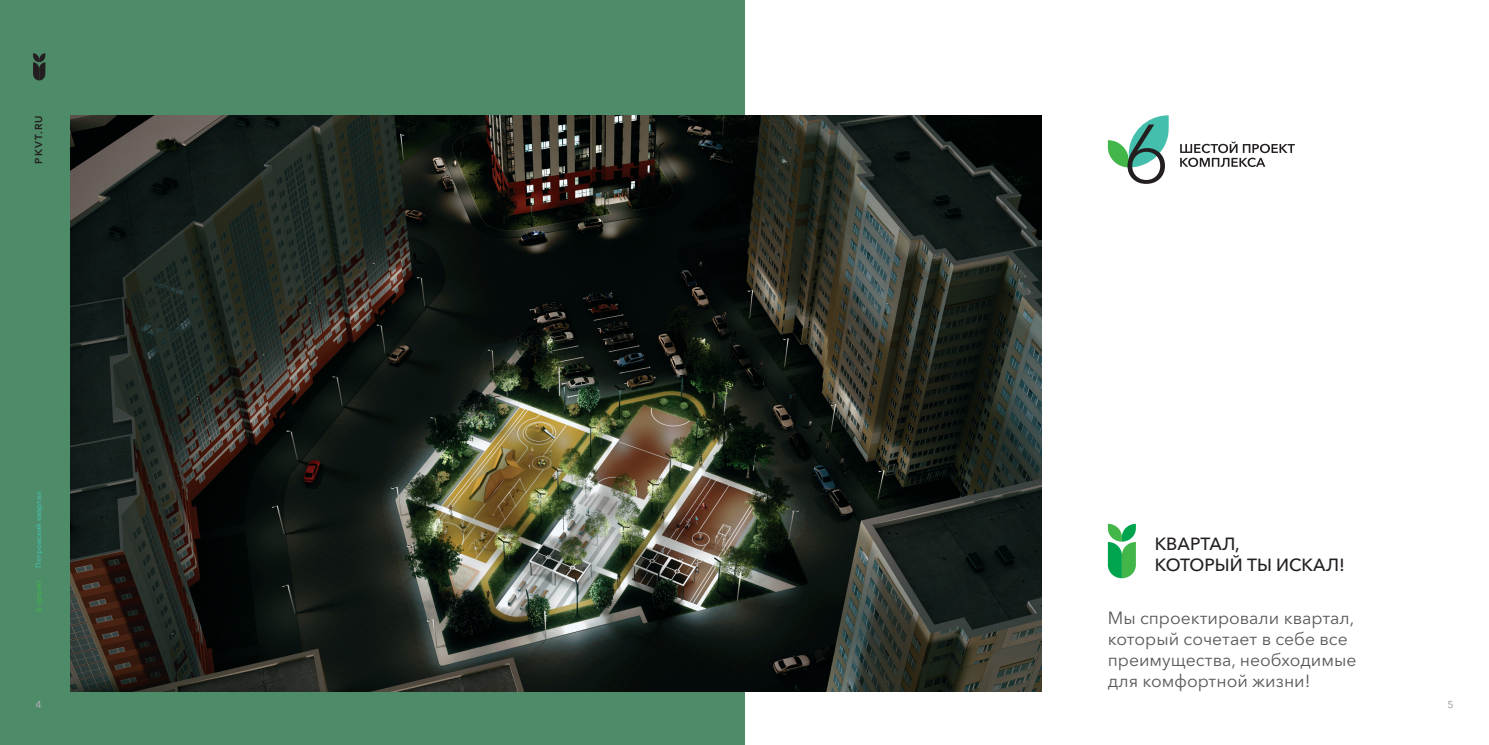
<style>
.page{position:relative;width:1489px;height:745px;background:#fff}
.page>*{position:absolute;margin:0;border:0;box-sizing:border-box;transform-origin:0 0}
.t1{font:17.5px/21px "Avenir Next Cyr";color:#57585a}
.t2{font:500 17.5px "Avenir Next Cyr";color:#231f20}
.t3{font:600 10px "Avenir Next Cyr";color:#231f20}
.t4{font:500 10px "Avenir Next Cyr";color:#a8a9ad}
.t5{font:500 7.5px "Avenir Next Cyr";color:#45bfad}
.t6{font:500 7.5px "Avenir Next Cyr";color:#42b649}
</style>
<div class="page">
<div style="left:0;top:0;width:744px;height:744px;background:#4e8b68"></div>
<img style="left:71px;top:115px;width:970px;height:576px">
<svg style="left:33px;top:53px;width:12px;height:27px"></svg>
<svg style="left:1107px;top:523px;width:28px;height:55px"></svg>
<svg style="left:1107px;top:115px;width:61px;height:69px"></svg>
<svg style="left:1180px;top:141px;width:114px;height:26px"></svg>
<p class="t3" style="left:33px;top:164px;width:50px;rotate:-90deg">PKVT.RU</p>
<p class="t5" style="left:34px;top:567px;width:78px;rotate:-90deg">Петровский квартал</p>
<p class="t6" style="left:34px;top:611px;width:34px;rotate:-90deg">6 проект</p>
<p class="t2" style="left:1154px;top:532px;width:87px">КВАРТАЛ,</p>
<p class="t2" style="left:1154px;top:553px;width:192px">КОТОРЫЙ ТЫ ИСКАЛ!</p>
<p class="t1" style="left:1107px;top:607px;width:248px">Мы спроектировали квартал,</p>
<p class="t1" style="left:1107px;top:628px;width:250px">который сочетает в себе все преимущества, необходимые</p>
<p class="t1" style="left:1107px;top:670px;width:204px">для комфортной жизни!</p>
<p class="t4" style="left:35px;top:698px;width:8px">4</p>
<p class="t4" style="left:1447px;top:698px;width:8px">5</p>
</div>
